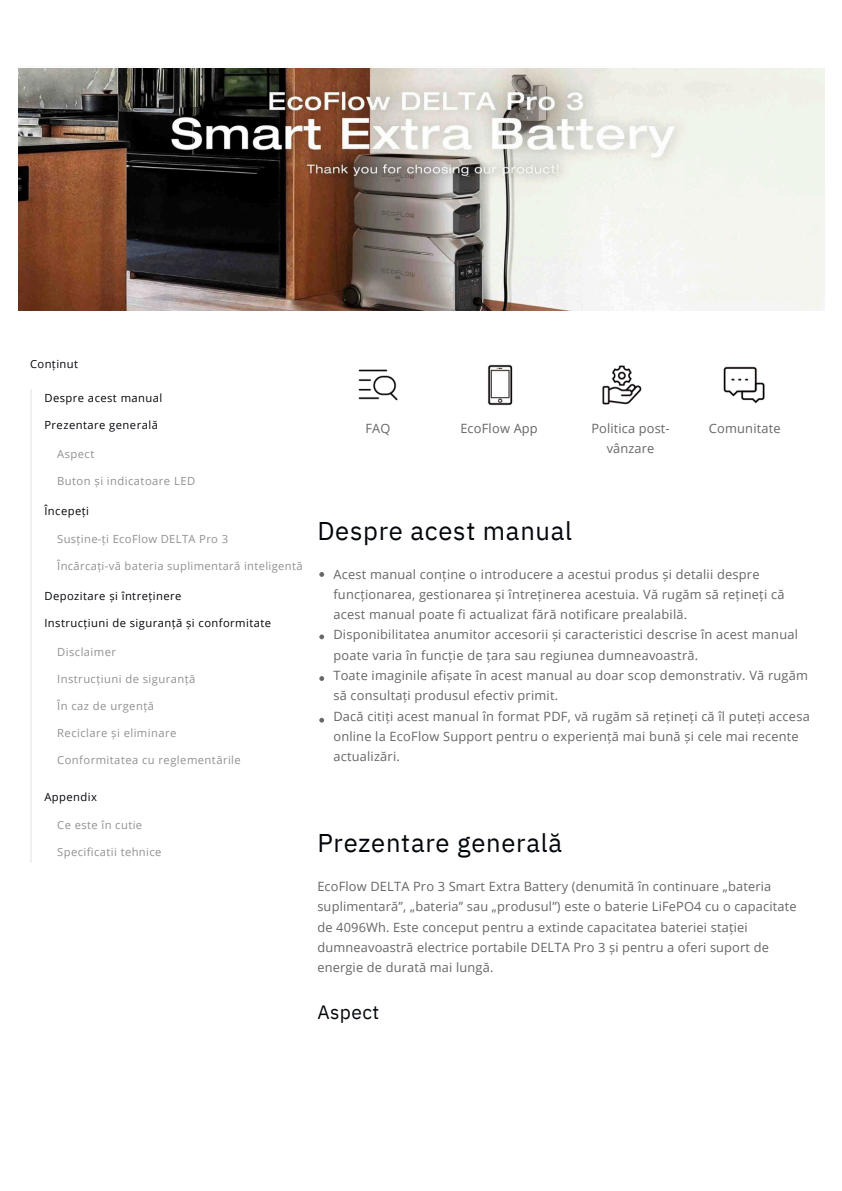
<style>
.page{position:relative;width:842px;height:1191px;background:#fff}
.page>*{position:absolute;margin:0;border:0;box-sizing:border-box;transform-origin:0 0}
.t1{font:25.6px "IBM Plex Sans";letter-spacing:.03em;color:#03060b}
.t2{font:19.2px "IBM Plex Sans";letter-spacing:.02em;color:#03060b}
.t3{font:12.8px/20.2px "Open Sans";letter-spacing:.015em;color:#666}
.t4{font:11.2px "Open Sans";letter-spacing:.04em;color:#919191}
.t5{font:11.2px "Open Sans";letter-spacing:.04em;color:#03060b}
</style>
<div class="page">
<svg style="left:319px;top:572px;width:5px;height:4px"></svg>
<svg style="left:319px;top:634px;width:5px;height:5px"></svg>
<svg style="left:319px;top:676px;width:5px;height:5px"></svg>
<svg style="left:319px;top:717px;width:5px;height:5px"></svg>
<img style="left:18px;top:68px;width:806px;height:242px">
<img style="left:358px;top:369px;width:40px;height:32px">
<img style="left:488px;top:364px;width:25px;height:42px">
<img style="left:602px;top:365px;width:40px;height:40px">
<img style="left:723px;top:366px;width:42px;height:38px">
<hr style="left:30px;top:389px;width:2px;height:473px;background:#f0f0f0">
<p class="t5" style="left:30px;top:356px;width:50px">Conținut</p>
<h1 class="t5" style="left:44px;top:390px;width:120px">Despre acest manual</h1>
<p class="t5" style="left:44px;top:417px;width:115px">Prezentare generală</p>
<p class="t4" style="left:57px;top:446px;width:39px">Aspect</p>
<h4 class="t4" style="left:57px;top:473px;width:139px">Buton și indicatoare LED</h4>
<p class="t5" style="left:44px;top:503px;width:46px">Începeți</p>
<p class="t4" style="left:57px;top:530px;width:172px">Susține-ți EcoFlow DELTA Pro 3</p>
<p class="t4" style="left:57px;top:557px;width:247px">Încărcați-vă bateria suplimentară inteligentă</p>
<p class="t5" style="left:44px;top:588px;width:139px">Depozitare și întreținere</p>
<p class="t5" style="left:44px;top:615px;width:228px">Instrucțiuni de siguranță și conformitate</p>
<p class="t4" style="left:57px;top:644px;width:60px">Disclaimer</p>
<p class="t4" style="left:57px;top:671px;width:140px">Instrucțiuni de siguranță</p>
<p class="t4" style="left:57px;top:698px;width:98px">În caz de urgență</p>
<p class="t4" style="left:57px;top:725px;width:121px">Reciclare și eliminare</p>
<p class="t4" style="left:57px;top:752px;width:185px">Conformitatea cu reglementările</p>
<h1 class="t5" style="left:44px;top:788px;width:54px">Appendix</h1>
<h4 class="t4" style="left:57px;top:817px;width:86px">Ce este în cutie</h4>
<h2 class="t4" style="left:57px;top:844px;width:106px">Specificatii tehnice</h2>
<p class="t3" style="left:366px;top:418px;width:26px">FAQ</p>
<p class="t3" style="left:460px;top:418px;width:79px">EcoFlow App</p>
<p class="t3" style="left:591px;top:418px;width:80px;text-align:center">Politica post&shy;vânzare</p>
<h3 class="t3" style="left:709px;top:418px;width:73px">Comunitate</h3>
<p class="t1" style="left:317px;top:513px;width:256px">Despre acest manual</p>
<h4 class="t3" style="left:333px;top:563px;width:478px">Acest manual conține o introducere a acestui produs și detalii despre funcționarea, gestionarea și întreținerea acestuia. Vă rugăm să rețineți că acest manual poate fi actualizat fără notificare prealabilă.<br>Disponibilitatea anumitor accesorii și caracteristici descrise în acest manual poate varia în funcție de țara sau regiunea dumneavoastră.<br>Toate imaginile afișate în acest manual au doar scop demonstrativ. Vă rugăm să consultați produsul efectiv primit.<br>Dacă citiți acest manual în format PDF, vă rugăm să rețineți că îl puteți accesa online la EcoFlow Support pentru o experiență mai bună și cele mai recente actualizări.</h4>
<h4 class="t1" style="left:317px;top:826px;width:246px">Prezentare generală</h4>
<h4 class="t3" style="left:317px;top:875px;width:481px">EcoFlow DELTA Pro 3 Smart Extra Battery (denumită în continuare „bateria suplimentară”, „bateria” sau „produsul”) este o baterie LiFePO4 cu o capacitate de 4096Wh. Este conceput pentru a extinde capacitatea bateriei stației dumneavoastră electrice portabile DELTA Pro 3 și pentru a oferi suport de energie de durată mai lungă.</h4>
<p class="t2" style="left:317px;top:999px;width:63px">Aspect</p>
</div>
